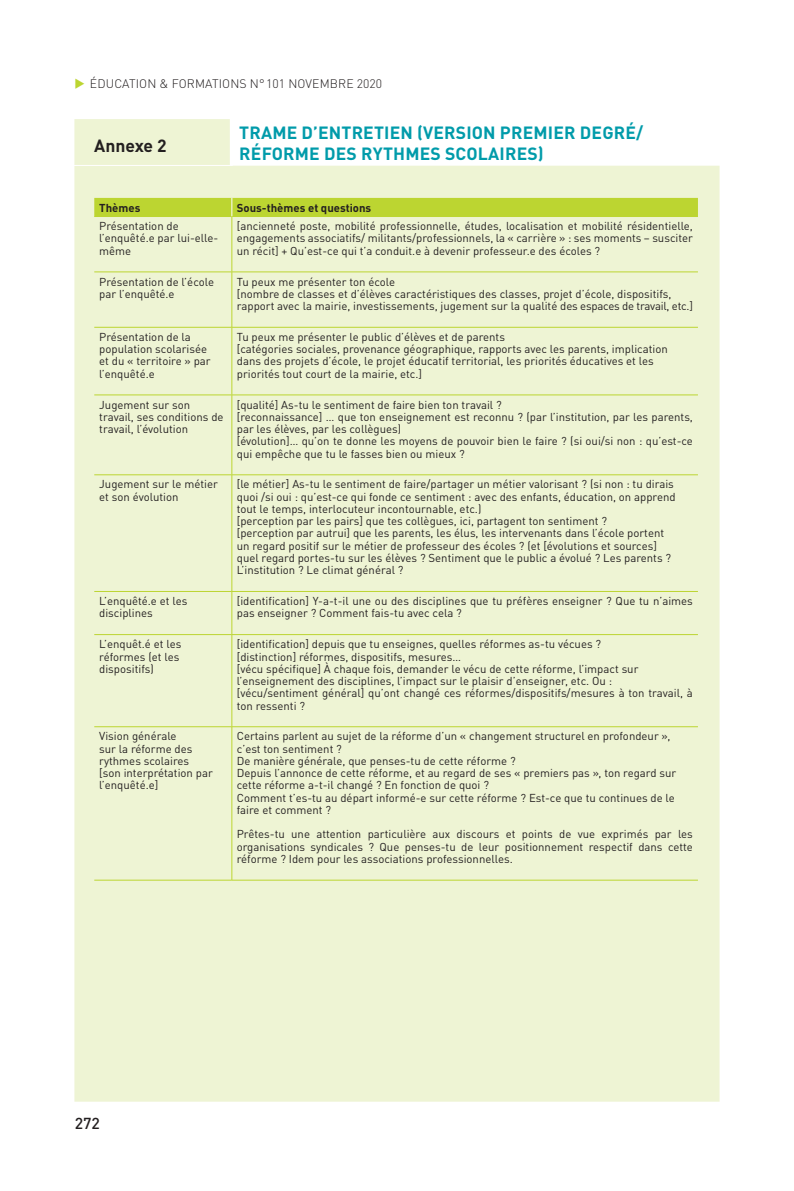
<style>
.page{position:relative;width:794px;height:1191px;background:#fff}
.page>*{position:absolute;margin:0;border:0;box-sizing:border-box;transform-origin:0 0}
.Titre_1{font:700 17.5px/21px "DINOT";letter-spacing:.01em;color:#009baa}
.Annexes{font:700 17.5px "DINOT";color:#231f20}
.t1{font:500 15.75px "DINOT";color:#231f20}
.Titre_courant__gauch{font:300 12.25px "DINOT";letter-spacing:.01em;color:#231f20}
.t2{font:11.38px/12.2px "DINOT";color:#231f20}
.t3{font:700 11.38px "DINOT";color:#231f20}
.s1{color:#bcd531}
</style>
<div class="page">
<div style="left:74px;top:119px;width:645px;height:982px;background:#eef4d4"></div>
<hr style="left:69px;top:165px;width:164px;height:1px;background:#fff">
<hr style="left:94px;top:216px;width:138px;height:1px;background:#bcd531">
<hr style="left:232px;top:216px;width:466px;height:1px;background:#bcd531">
<hr style="left:231px;top:217px;width:1px;height:55px;background:#bcd531">
<hr style="left:94px;top:272px;width:138px;height:1px;background:#bcd531">
<hr style="left:232px;top:272px;width:466px;height:1px;background:#bcd531">
<hr style="left:231px;top:272px;width:1px;height:55px;background:#bcd531">
<hr style="left:94px;top:327px;width:138px;height:1px;background:#bcd531">
<hr style="left:232px;top:327px;width:466px;height:1px;background:#bcd531">
<hr style="left:231px;top:327px;width:1px;height:68px;background:#bcd531">
<hr style="left:94px;top:394px;width:138px;height:1px;background:#bcd531">
<hr style="left:232px;top:394px;width:466px;height:1px;background:#bcd531">
<hr style="left:231px;top:395px;width:1px;height:79px;background:#bcd531">
<hr style="left:94px;top:474px;width:138px;height:1px;background:#bcd531">
<hr style="left:232px;top:474px;width:466px;height:1px;background:#bcd531">
<hr style="left:231px;top:475px;width:1px;height:116px;background:#bcd531">
<hr style="left:94px;top:591px;width:138px;height:1px;background:#bcd531">
<hr style="left:232px;top:591px;width:466px;height:1px;background:#bcd531">
<hr style="left:231px;top:591px;width:1px;height:43px;background:#bcd531">
<hr style="left:94px;top:634px;width:138px;height:1px;background:#bcd531">
<hr style="left:232px;top:634px;width:466px;height:1px;background:#bcd531">
<hr style="left:231px;top:635px;width:1px;height:91px;background:#bcd531">
<hr style="left:94px;top:726px;width:138px;height:1px;background:#bcd531">
<hr style="left:232px;top:726px;width:466px;height:1px;background:#bcd531">
<hr style="left:231px;top:727px;width:1px;height:153px;background:#bcd531">
<hr style="left:94px;top:880px;width:138px;height:1px;background:#bcd531">
<hr style="left:232px;top:880px;width:466px;height:1px;background:#bcd531">
<div style="left:94px;top:198px;width:604px;height:18px;background:#bcd531"></div>
<p class="Titre_courant__gauch" style="left:74px;top:76px;width:309px"><span class="s1">◆</span> ÉDUCATION &amp; FORMATIONS N°101 NOVEMBRE 2020</p>
<p class="Annexes" style="left:94px;top:135px;width:74px">Annexe 2</p>
<p class="Titre_1" style="left:239px;top:121px;width:405px">TRAME D’ENTRETIEN (VERSION PREMIER DEGRÉ/<br>RÉFORME DES RYTHMES SCOLAIRES)</p>
<p class="t3" style="left:99px;top:200px;width:43px">Thèmes</p>
<p class="t3" style="left:237px;top:200px;width:136px">Sous-thèmes et questions</p>
<p class="t2" style="left:99px;top:220px;width:121px">Présentation de l’enquêté.e par lui-elle&shy;même</p>
<p class="t2" style="left:237px;top:220px;width:458px;text-align:justify">[ancienneté poste, mobilité professionnelle, études, localisation et mobilité résidentielle, engagements associatifs/ militants/professionnels, la « carrière » : ses moments – susciter un récit] + Qu’est-ce qui t’a conduit.e à devenir professeur.e des écoles ?</p>
<p class="t2" style="left:99px;top:275px;width:116px">Présentation de l’école par l’enquêté.e</p>
<p class="t2" style="left:237px;top:275px;width:160px">Tu peux me présenter ton école</p>
<p class="t2" style="left:237px;top:287px;width:458px">[nombre de classes et d’élèves caractéristiques des classes, projet d’école, dispositifs, rapport avec la mairie, investissements, jugement sur la qualité des espaces de travail, etc.]</p>
<p class="t2" style="left:99px;top:330px;width:113px">Présentation de la population scolarisée et du « territoire » par l’enquêté.e</p>
<p class="t2" style="left:237px;top:330px;width:270px">Tu peux me présenter le public d’élèves et de parents</p>
<p class="t2" style="left:237px;top:343px;width:432px">[catégories sociales, provenance géographique, rapports avec les parents, implication dans des projets d’école, le projet éducatif territorial, les priorités éducatives et les priorités tout court de la mairie, etc.]</p>
<p class="t2" style="left:99px;top:398px;width:126px">Jugement sur son travail, ses conditions de travail, l’évolution</p>
<p class="t2" style="left:237px;top:398px;width:266px">[qualité] As-tu le sentiment de faire bien ton travail ?</p>
<p class="t2" style="left:237px;top:410px;width:458px">[reconnaissance] … que ton enseignement est reconnu ? (par l’institution, par les parents, par les élèves, par les collègues)</p>
<p class="t2" style="left:237px;top:435px;width:458px">[évolution]… qu’on te donne les moyens de pouvoir bien le faire ? (si oui/si non : qu’est-ce qui empêche que tu le fasses bien ou mieux ?</p>
<p class="t2" style="left:99px;top:478px;width:120px">Jugement sur le métier et son évolution</p>
<p class="t2" style="left:237px;top:478px;width:440px">[le métier] As-tu le sentiment de faire/partager un métier valorisant ? (si non : tu dirais quoi /si oui : qu’est-ce qui fonde ce sentiment : avec des enfants, éducation, on apprend tout le temps, interlocuteur incontournable, etc.)</p>
<p class="t2" style="left:237px;top:515px;width:372px">[perception par les pairs] que tes collègues, ici, partagent ton sentiment ?</p>
<p class="t2" style="left:237px;top:527px;width:436px">[perception par autrui] que les parents, les élus, les intervenants dans l’école portent un regard positif sur le métier de professeur des écoles ? (et [évolutions et sources] quel regard portes-tu sur les élèves ? Sentiment que le public a évolué ? Les parents ?<br>L’institution ? Le climat général ?</p>
<p class="t2" style="left:99px;top:594px;width:90px">L’enquêté.e et les disciplines</p>
<p class="t2" style="left:237px;top:594px;width:457px">[identification] Y-a-t-il une ou des disciplines que tu préfères enseigner ? Que tu n’aimes pas enseigner ? Comment fais-tu avec cela ?</p>
<p class="t2" style="left:99px;top:638px;width:84px">L’enquêt.é et les réformes (et les dispositifs)</p>
<p class="t2" style="left:237px;top:638px;width:366px">[identification] depuis que tu enseignes, quelles réformes as-tu vécues ?</p>
<p class="t2" style="left:237px;top:650px;width:226px">[distinction] réformes, dispositifs, mesures…</p>
<p class="t2" style="left:237px;top:662px;width:403px">[vécu spécifique] À chaque fois, demander le vécu de cette réforme, l’impact sur l’enseignement des disciplines, l’impact sur le plaisir d’enseigner, etc. Ou :</p>
<p class="t2" style="left:237px;top:687px;width:457px">[vécu/sentiment général] qu’ont changé ces réformes/dispositifs/mesures à ton travail, à ton ressenti ?</p>
<p class="t2" style="left:99px;top:730px;width:115px">Vision générale<br>sur la réforme des rythmes scolaires [son interprétation par l’enquêté.e]</p>
<p class="t2" style="left:237px;top:730px;width:435px">Certains parlent au sujet de la réforme d’un « changement structurel en profondeur », c’est ton sentiment ?</p>
<p class="t2" style="left:237px;top:754px;width:280px">De manière générale, que penses-tu de cette réforme ?</p>
<p class="t2" style="left:237px;top:766px;width:441px">Depuis l’annonce de cette réforme, et au regard de ses « premiers pas », ton regard sur cette réforme a-t-il changé ? En fonction de quoi ?</p>
<p class="t2" style="left:237px;top:791px;width:439px">Comment t’es-tu au départ informé-e sur cette réforme ? Est-ce que tu continues de le faire et comment ?</p>
<p class="t2" style="left:237px;top:828px;width:457px;text-align:justify">Prêtes-tu une attention particulière aux discours et points de vue exprimés par les organisations syndicales ? Que penses-tu de leur positionnement respectif dans cette réforme ? Idem pour les associations professionnelles.</p>
<p class="t1" style="left:75px;top:1112px;width:27px">272</p>
</div>
